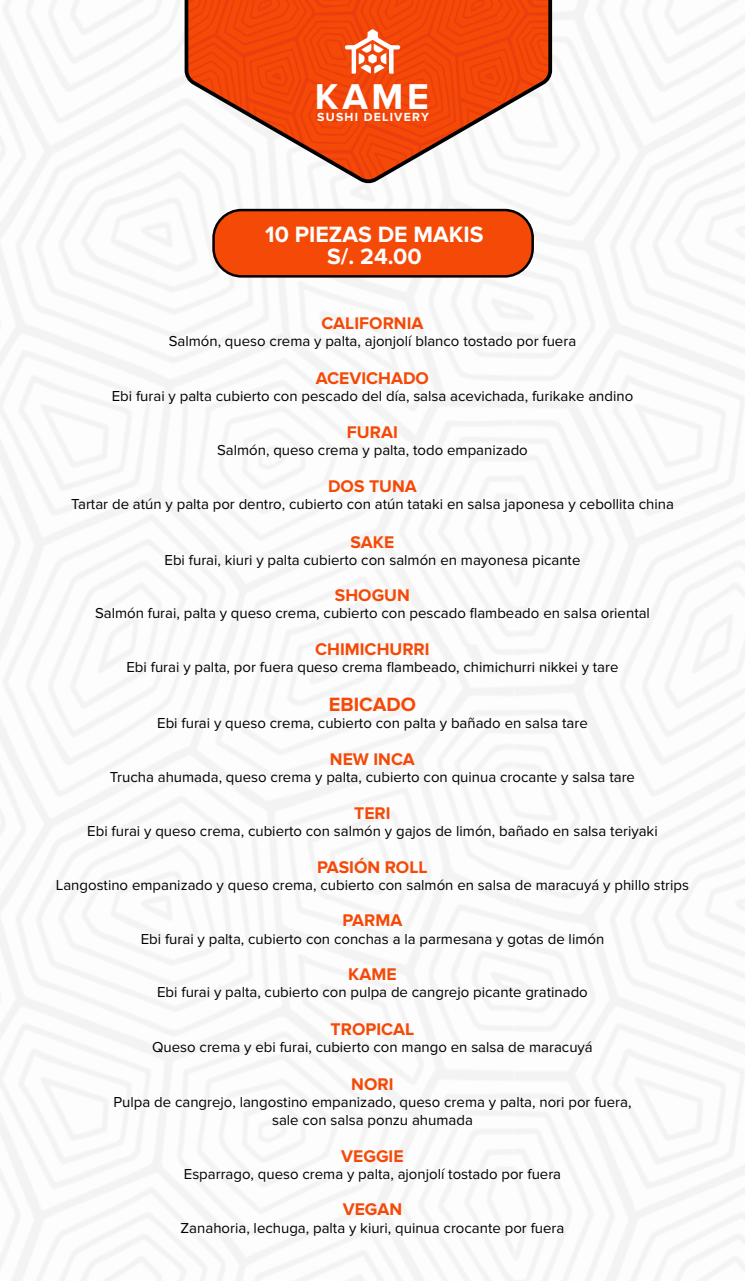
<style>
.page{position:relative;width:745px;height:1281px;background:#fff}
.page>*{position:absolute;margin:0;border:0;box-sizing:border-box;transform-origin:0 0}
.t1{font:700 37.25px "Proxima Nova";color:#fff}
.t2{font:700 23px/21.2px "Proxima Nova";color:#fff;text-align:center}
.t3{font:700 19.88px "Proxima Nova";color:#f54907}
.t4{font:700 17.5px "Proxima Nova";color:#f54907}
.t5{font:15px/17.2px "Proxima Nova";color:#000;text-align:center}
.t6{font:700 12.25px "Proxima Nova";letter-spacing:.1em;color:#fff}
</style>
<div class="page">
<img style="left:0;top:0;width:744px;height:1280px">
<svg style="left:183px;top:0;width:370px;height:187px"></svg>
<svg style="left:345px;top:29px;width:55px;height:45px"></svg>
<div style="left:213px;top:210px;width:319px;height:66px;background:#f54907;border-radius:28px"></div>
<div style="left:212px;top:209px;width:321px;height:68px;border:2px solid #000;border-radius:28px"></div>
<h1 class="t1" style="left:315px;top:75px;width:115px">KAME</h1>
<p class="t6" style="left:317px;top:109px;width:113px">SUSHI DELIVERY</p>
<h2 class="t2" style="left:265px;top:224px;width:219px">10 PIEZAS DE MAKIS<br>S/. 24.00</h2>
<p class="t4" style="left:321px;top:313px;width:103px">CALIFORNIA</p>
<p class="t5" style="left:169px;top:333px;width:408px">Salmón, queso crema y palta, ajonjolí blanco tostado por fuera</p>
<p class="t4" style="left:315px;top:368px;width:115px">ACEVICHADO</p>
<p class="t5" style="left:112px;top:388px;width:522px">Ebi furai y palta cubierto con pescado del día, salsa acevichada, furikake andino</p>
<p class="t4" style="left:347px;top:422px;width:52px">FURAI</p>
<p class="t5" style="left:217px;top:442px;width:312px">Salmón, queso crema y palta, todo empanizado</p>
<p class="t4" style="left:328px;top:476px;width:90px">DOS TUNA</p>
<p class="t5" style="left:71px;top:496px;width:604px">Tartar de atún y palta por dentro, cubierto con atún tataki en salsa japonesa y cebollita china</p>
<p class="t4" style="left:350px;top:531px;width:45px">SAKE</p>
<p class="t5" style="left:164px;top:551px;width:417px">Ebi furai, kiuri y palta cubierto con salmón en mayonesa picante</p>
<p class="t4" style="left:335px;top:585px;width:76px">SHOGUN</p>
<p class="t5" style="left:95px;top:604px;width:556px">Salmón furai, palta y queso crema, cubierto con pescado flambeado en salsa oriental</p>
<p class="t4" style="left:315px;top:639px;width:116px">CHIMICHURRI</p>
<p class="t5" style="left:126px;top:659px;width:493px">Ebi furai y palta, por fuera queso crema flambeado, chimichurri nikkei y tare</p>
<h3 class="t3" style="left:328px;top:693px;width:89px">EBICADO</h3>
<p class="t5" style="left:157px;top:714px;width:432px">Ebi furai y queso crema, cubierto con palta y bañado en salsa tare</p>
<p class="t4" style="left:330px;top:748px;width:86px">NEW INCA</p>
<p class="t5" style="left:110px;top:768px;width:526px">Trucha ahumada, queso crema y palta, cubierto con quinua crocante y salsa tare</p>
<p class="t4" style="left:354px;top:802px;width:38px">TERI</p>
<p class="t5" style="left:87px;top:822px;width:571px">Ebi furai y queso crema, cubierto con salmón y gajos de limón, bañado en salsa teriyaki</p>
<p class="t4" style="left:317px;top:856px;width:112px">PASIÓN ROLL</p>
<p class="t5" style="left:56px;top:876px;width:634px">Langostino empanizado y queso crema, cubierto con salmón en salsa de maracuyá y phillo strips</p>
<p class="t4" style="left:342px;top:910px;width:61px">PARMA</p>
<p class="t5" style="left:141px;top:930px;width:465px">Ebi furai y palta, cubierto con conchas a la parmesana y gotas de limón</p>
<p class="t4" style="left:348px;top:964px;width:50px">KAME</p>
<p class="t5" style="left:157px;top:983px;width:432px">Ebi furai y palta, cubierto con pulpa de cangrejo picante gratinado</p>
<p class="t4" style="left:330px;top:1019px;width:85px">TROPICAL</p>
<p class="t5" style="left:152px;top:1038px;width:442px">Queso crema y ebi furai, cubierto con mango en salsa de maracuyá</p>
<p class="t4" style="left:351px;top:1074px;width:44px">NORI</p>
<p class="t5" style="left:113px;top:1093px;width:519px">Pulpa de cangrejo, langostino empanizado, queso crema y palta, nori por fuera, sale con salsa ponzu ahumada</p>
<p class="t4" style="left:341px;top:1145px;width:64px">VEGGIE</p>
<p class="t5" style="left:184px;top:1165px;width:378px">Esparrago, queso crema y palta, ajonjolí tostado por fuera</p>
<p class="t4" style="left:342px;top:1199px;width:61px">VEGAN</p>
<p class="t5" style="left:180px;top:1218px;width:385px">Zanahoria, lechuga, palta y kiuri, quinua crocante por fuera</p>
</div>
